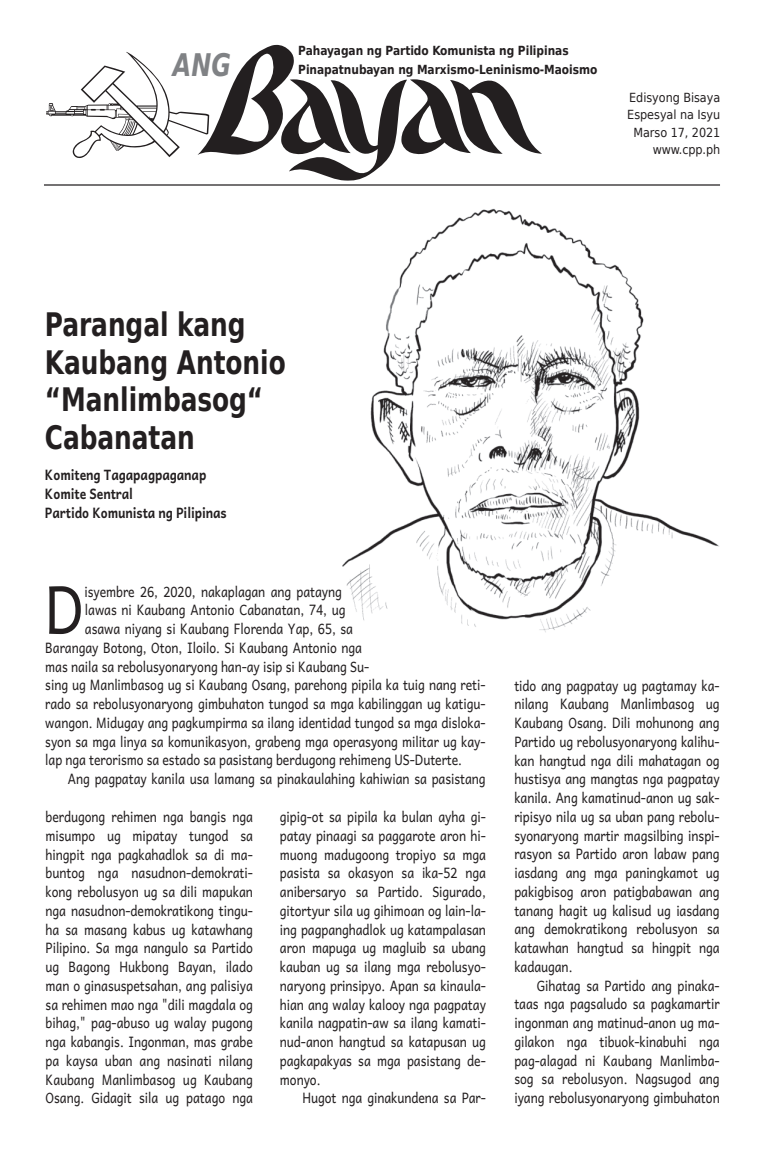
<style>
.page{position:relative;width:765px;height:1170px;background:#fff}
.page>*{position:absolute;margin:0;border:0;box-sizing:border-box;transform-origin:0 0}
.t1{font:66.12px "Andika New Basic";color:#231f20;scale:.85 1}
.t2{font:700 32.5px/37.5px "DejaVu Sans Condensed";color:#231f20;scale:.85 1}
.t3{font:italic 700 31.25px "DejaVu Sans Condensed";color:#808285;scale:.85 1}
.t4{font:14.38px/18.8px "Andika New Basic";letter-spacing:-.005em;color:#231f20;text-align:justify;scale:.85 1}
.t5{font:700 14.38px/18.8px "Andika New Basic";letter-spacing:-.005em;color:#231f20;scale:.85 1}
.t6{font:700 12.5px/18.8px "DejaVu Sans";letter-spacing:-.005em;color:#231f20;scale:.85 1}
.t7{font:12.5px/17.5px "DejaVu Sans";color:#231f20;text-align:right;scale:.9 1}
</style>
<div class="page">
<svg style="left:46px;top:52px;width:151px;height:106px"></svg>
<hr style="left:44px;top:184px;width:676px;height:2px;background:#231f20">
<svg style="left:197px;top:45px;width:345px;height:136px"></svg>
<img style="left:342px;top:208px;width:377px;height:425px">
<h3 class="t3" style="left:173px;top:47px;width:70px">ANG</h3>
<p class="t6" style="left:298px;top:41px;width:353px">Pahayagan ng Partido Komunista ng Pilipinas<br>Pinapatnubayan ng Marxismo-Leninismo-Maoismo</p>
<p class="t7" style="left:627px;top:89px;width:105px">Edisyong Bisaya<br>Espesyal na Isyu<br>Marso 17, 2021 www.cpp.ph</p>
<h2 class="t2" style="left:45px;top:306px;width:285px">Parangal kang<br>Kaubang Antonio “Manlimbasog“<br>Cabanatan</h2>
<p class="t5" style="left:45px;top:465px;width:215px">Komiteng Tagapagpaganap<br>Komite Sentral<br>Partido Komunista ng Pilipinas</p>
<h1 class="t1" style="left:45px;top:553px;width:48px">D</h1>
<p class="t4" style="left:84px;top:581px;width:304px">isyembre 26, 2020, nakaplagan ang patayng</p>
<p class="t4" style="left:85px;top:600px;width:308px">lawas ni Kaubang Antonio Cabanatan, 74, ug</p>
<p class="t4" style="left:85px;top:619px;width:317px">asawa niyang si Kaubang Florenda Yap, 65, sa</p>
<p class="t4" style="left:45px;top:637px;width:374px">Barangay Botong, Oton, Iloilo. Si Kaubang Antonio nga</p>
<p class="t4" style="left:45px;top:656px;width:383px">mas naila sa rebolusyonaryong han-ay isip si Kaubang Su‐</p>
<p class="t4" style="left:45px;top:675px;width:520px">sing ug Manlimbasog ug si Kaubang Osang, parehong pipila ka tuig nang reti‐</p>
<p class="t4" style="left:45px;top:694px;width:520px">rado sa rebolusyonaryong gimbuhaton tungod sa mga kabilinggan ug katigu‐</p>
<p class="t4" style="left:45px;top:712px;width:520px">wangon. Midugay ang pagkumpirma sa ilang identidad tungod sa mga disloka‐</p>
<p class="t4" style="left:45px;top:731px;width:520px">syon sa mga linya sa komunikasyon, grabeng mga operasyong militar ug kay‐</p>
<p class="t4" style="left:45px;top:750px;width:492px">lap nga terorismo sa estado sa pasistang berdugong rehimeng US-Duterte.</p>
<p class="t4" style="left:68px;top:769px;width:493px">Ang pagpatay kanila usa lamang sa pinakaulahing kahiwian sa pasistang</p>
<p class="t4" style="left:46px;top:807px;width:245px">berdugong rehimen nga bangis nga misumpo ug mipatay tungod sa hingpit nga pagkahadlok sa di ma‐ buntog nga nasudnon-demokrati‐ kong rebolusyon ug sa dili mapukan nga nasudnon-demokratikong tingu‐ ha sa masang kabus ug katawhang Pilipino. Sa mga nangulo sa Partido ug Bagong Hukbong Bayan, ilado man o ginasuspetsahan, ang palisiya sa rehimen mao nga "dili magdala og bihag," pag-abuso ug walay pugong nga kabangis. Ingonman, mas grabe pa kaysa uban ang nasinati nilang Kaubang Manlimbasog ug Kaubang Osang. Gidagit sila ug patago nga</p>
<p class="t4" style="left:280px;top:807px;width:244px">gipig-ot sa pipila ka bulan ayha gi‐ patay pinaagi sa paggarote aron hi‐ muong madugoong tropiyo sa mga pasista sa okasyon sa ika-52 nga anibersaryo sa Partido. Sigurado, gitortyur sila ug gihimoan og lain-la‐ ing pagpanghadlok ug katampalasan aron mapuga ug magluib sa ubang kauban ug sa ilang mga rebolusyo‐ naryong prinsipyo. Apan sa kinaula‐ hian ang walay kalooy nga pagpatay kanila nagpatin-aw sa ilang kamati‐ nud-anon hangtud sa katapusan ug pagkapakyas sa mga pasistang de‐ monyo.</p>
<p class="t4" style="left:302px;top:1088px;width:217px">Hugot nga ginakundena sa Par‐</p>
<p class="t4" style="left:514px;top:675px;width:243px">tido ang pagpatay ug pagtamay ka‐ nilang Kaubang Manlimbasog ug Kaubang Osang. Dili mohunong ang Partido ug rebolusyonaryong kalihu‐ kan hangtud nga dili mahatagan og hustisya ang mangtas nga pagpatay kanila. Ang kamatinud-anon ug sak‐ ripisyo nila ug sa uban pang rebolu‐ syonaryong martir magsilbing inspi‐ rasyon sa Partido aron labaw pang iasdang ang mga paningkamot ug pakigbisog aron patigbabawan ang tanang hagit ug kalisud ug iasdang ang demokratikong rebolusyon sa katawhan hangtud sa hingpit nga kadaugan.</p>
<p class="t4" style="left:514px;top:975px;width:243px;text-indent:22px">Gihatag sa Partido ang pinaka‐ taas nga pagsaludo sa pagkamartir ingonman ang matinud-anon ug ma‐ gilakon nga tibuok-kinabuhi nga pag-alagad ni Kaubang Manlimba‐ sog sa rebolusyon. Nagsugod ang iyang rebolusyonaryong gimbuhaton</p>
</div>
